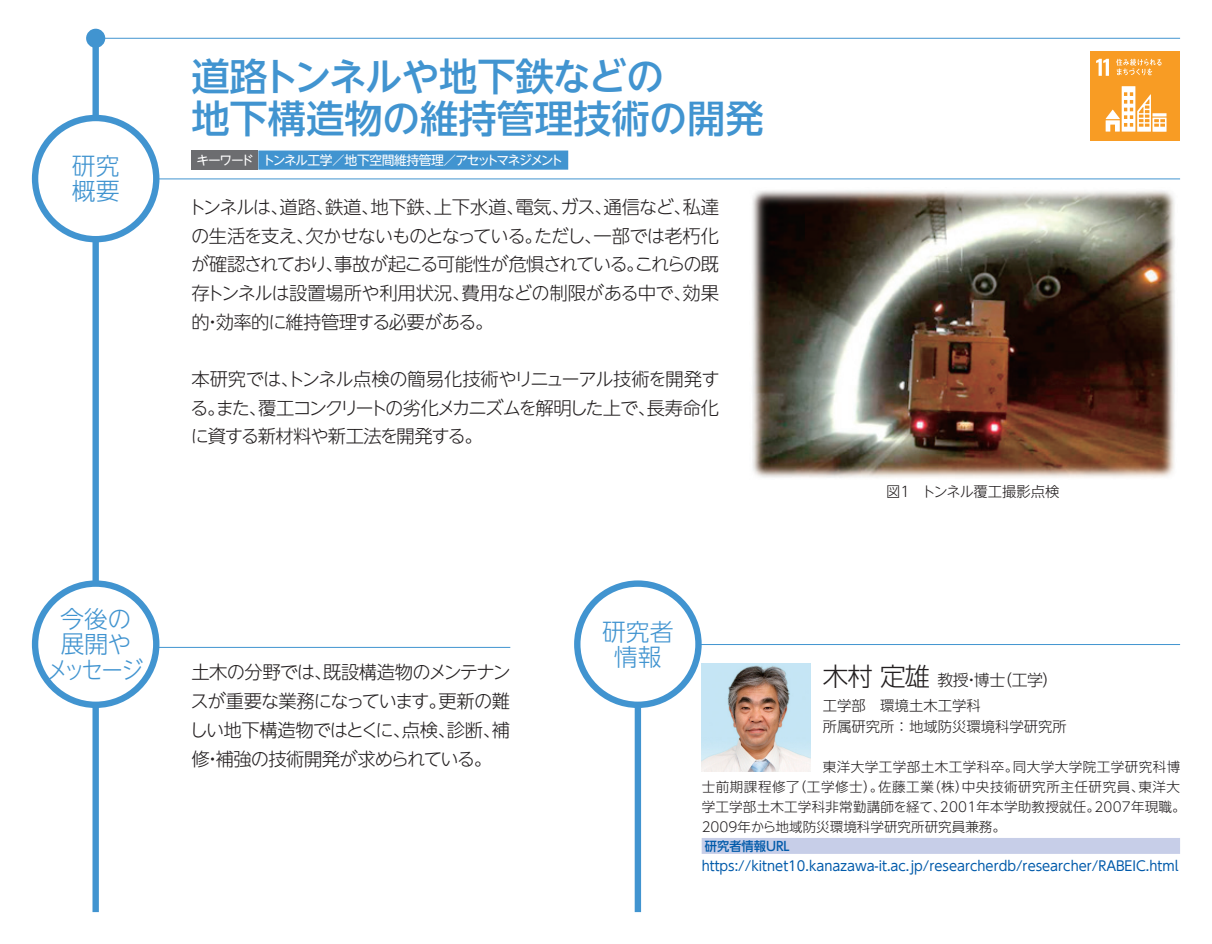
<style>
.page{position:relative;width:1212px;height:944px;background:#fff}
.page>*{position:absolute;margin:0;border:0;box-sizing:border-box;transform-origin:0 0}
.t1{font:500 38.25px/41.4px "UD Shin Go NT Pr 6 N";letter-spacing:-.005em;color:#4194d0}
.t2{font:300 23.85px/25.4px "UD Shin Go NT Pr 6 N";letter-spacing:-.05em;color:#4194d0;text-align:center}
.t3{font:300 23.85px/25.4px "UD Shin Go NT Pr 6 N";color:#4194d0}
.t4{font:300 18.22px/28.8px "UD Shin Go NT Pr 6 N";letter-spacing:-.05em;color:#231f20;text-align:justify}
.t5{font:300 15.97px "UD Shin Go NT Pr 6 N";color:#231f20}
.t6{font:300 14.4px/20.7px "UD Shin Go NT Pr 6 N";color:#231f20}
.t7{font:300 13.5px/20px "UD Shin Go NT Pr 6 N";letter-spacing:.015em;color:#231f20}
.t8{font:13.5px "UD Shin Go NT Pr 6 N";color:#015aaa;scale:.96 1}
.t9{font:12.83px "UD Shin Go NT Pr 6 N";letter-spacing:-.105em;color:#fff}
.t10{font:500 12.83px "UD Shin Go NT Pr 6 N";color:#015aaa;scale:.96 1}
.s1{font-size:25.43px}
</style>
<div class="page">
<div style="left:92px;top:32px;width:7px;height:880px;background:#4194d0"></div>
<hr style="left:96px;top:38px;width:1084px;height:1px;background:#4194d0">
<div style="left:86px;top:29px;width:19px;height:19px;background:#4194d0;border-radius:50%"></div>
<div style="left:635px;top:606px;width:6px;height:306px;background:#4194d0"></div>
<hr style="left:96px;top:647px;width:414px;height:1px;background:#4194d0">
<hr style="left:638px;top:644px;width:542px;height:1px;background:#4194d0">
<div style="left:35px;top:584px;width:121px;height:121px;background:#fff;border-radius:50%"></div>
<div style="left:32px;top:580px;width:127px;height:128px;border:6px solid #4194d0;border-radius:50%"></div>
<div style="left:577px;top:584px;width:121px;height:121px;background:#fff;border-radius:50%"></div>
<div style="left:574px;top:580px;width:128px;height:128px;border:6px solid #4194d0;border-radius:50%"></div>
<hr style="left:96px;top:179px;width:1084px;height:1px;background:#4194d0">
<div style="left:35px;top:118px;width:121px;height:121px;background:#fff;border-radius:50%"></div>
<div style="left:32px;top:115px;width:127px;height:127px;border:6px solid #4194d0;border-radius:50%"></div>
<div style="left:258px;top:151px;width:310px;height:19px;background:#4194d0"></div>
<div style="left:191px;top:151px;width:67px;height:19px;background:#6c6d70"></div>
<img style="left:752px;top:190px;width:423px;height:288px">
<div style="left:702px;top:838px;width:478px;height:16px;background:#c7cee8"></div>
<img style="left:702px;top:663px;width:108px;height:109px">
<div style="left:1091px;top:51px;width:89px;height:89px;background:#f89c24"></div>
<svg style="left:1096px;top:59px;width:13px;height:17px"></svg>
<svg style="left:1105px;top:86px;width:61px;height:46px"></svg>
<svg style="left:1116px;top:59px;width:45px;height:16px"></svg>
<h2 class="t3" style="left:72px;top:152px;width:49px">研究概要</h2>
<h2 class="t2" style="left:47px;top:605px;width:98px">今後の展開やメッセージ</h2>
<h1 class="t1" style="left:191px;top:55px;width:574px">道路トンネルや地下鉄などの<br>地下構造物の維持管理技術の開発</h1>
<p class="t9" style="left:197px;top:150px;width:368px">キーワード トンネル工学／地下空間維持管理／アセットマネジメント</p>
<p class="t4" style="left:188px;top:192px;width:533px">トンネルは、道路、鉄道、地下鉄、上下水道、電気、ガス、通信など、私達の生活を支え、欠かせないものとなっている。ただし、一部では老朽化が確認されており、事故が起こる可能性が危惧されている。これらの既存トンネルは設置場所や利用状況、費用などの制限がある中で、効果的・効率的に維持管理する必要がある。</p>
<p class="t4" style="left:190px;top:364px;width:531px">本研究では、トンネル点検の簡易化技術やリニューアル技術を開発する。また、覆工コンクリートの劣化メカニズムを解明した上で、長寿命化に資する新材料や新工法を開発する。</p>
<p class="t6" style="left:886px;top:481px;width:175px">図1　トンネル覆工撮影点検</p>
<p class="t4" style="left:189px;top:657px;width:323px">土木の分野では、既設構造物のメンテナンスが重要な業務になっています。更新の難しい地下構造物ではとくに、点検、診断、補修・補強の技術開発が求められている。</p>
<h2 class="t3" style="left:602px;top:618px;width:73px;text-align:center">研究者情報</h2>
<p class="t5" style="left:823px;top:667px;width:237px"><span class="s1">木村 定雄</span> 教授・博士（工学）</p>
<p class="t6" style="left:823px;top:695px;width:245px">工学部　環境土木工学科<br>所属研究所：地域防災環境科学研究所</p>
<p class="t7" style="left:702px;top:756px;width:486px;text-indent:121px">東洋大学工学部土木工学科卒。同大学大学院工学研究科博士前期課程修了（工学修士）。佐藤工業（株）中央技術研究所主任研究員、東洋大学工学部土木工学科非常勤講師を経て、2001年本学助教授就任。2007年現職。2009年から地域防災環境科学研究所研究員兼務。</p>
<p class="t10" style="left:705px;top:835px;width:90px">研究者情報URL</p>
<p class="t8" style="left:702px;top:855px;width:498px">https://kitnet10.kanazawa-it.ac.jp/researcherdb/researcher/RABEIC.html</p>
</div>
